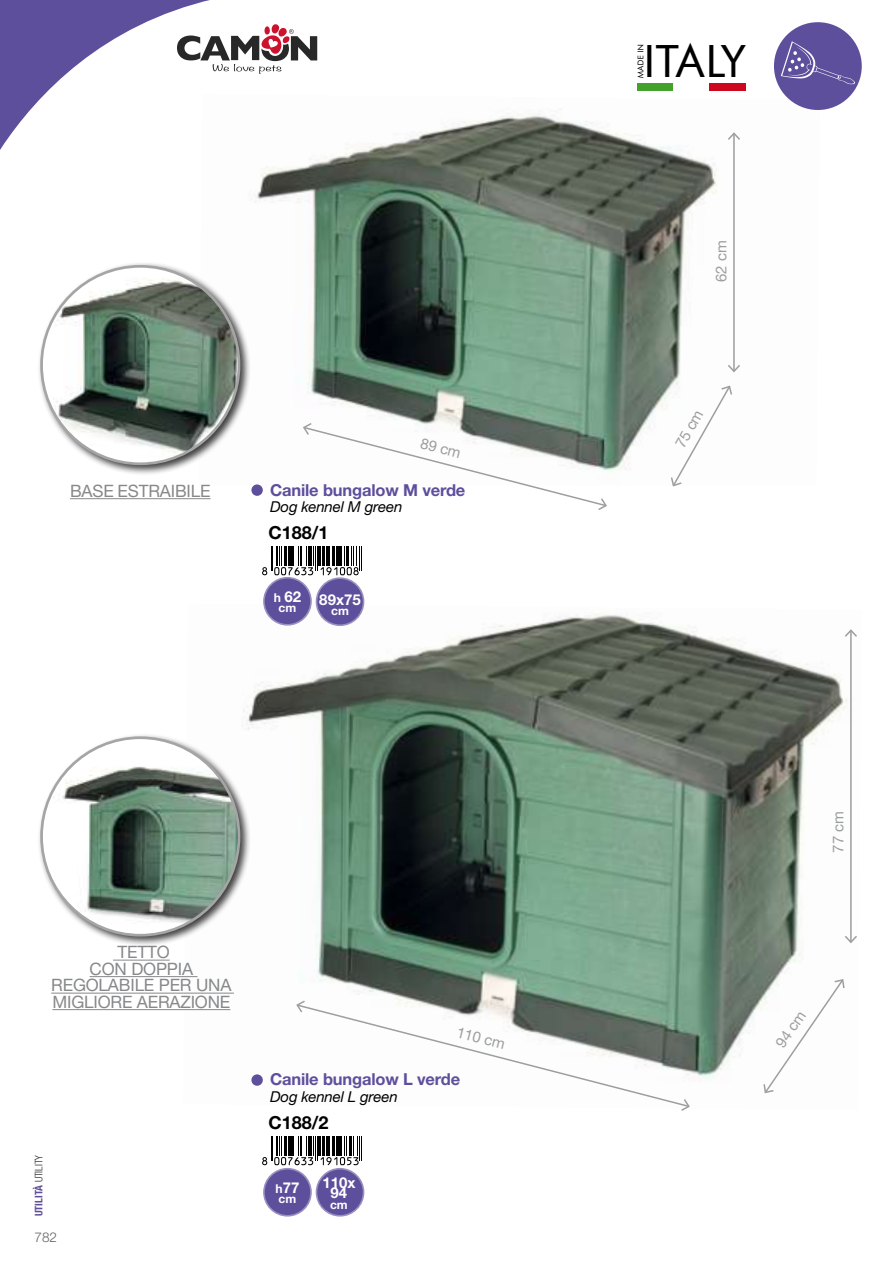
<style>
.page{position:relative;width:893px;height:1263px;background:#fff}
.page>*{position:absolute;margin:0;border:0;box-sizing:border-box;transform-origin:0 0}
.t1{font:48px "Futura SH";letter-spacing:-.005em;color:#000}
.t2{font:700 18px "Helvetica Neue LT Std";color:#000}
.t3{font:17.1px/16.5px "Helvetica Neue LT Std";letter-spacing:-.01em;color:#87888a;text-align:center}
.t4{font:700 16.5px "Helvetica Neue LT Std";letter-spacing:-.01em;color:#5e4f9c}
.t5{font:italic 15px "Helvetica Neue LT Std";letter-spacing:-.01em;color:#000}
.t6{font:15px "Helvetica Neue LT Std";letter-spacing:-.01em;color:#9c9e9f}
.t7{font:700 15px "Helvetica Neue LT Std";color:#fff}
.t8{font:300 13.5px "Helvetica Neue LT Std";color:#616264}
.t9{font:700 12px "Helvetica Neue LT Std";color:#fff}
.t10{font:700 condensed 10.5px "Helvetica Neue LT Std";color:#5e4f98}
.t11{font:8.7px "Futura SH";letter-spacing:.08em;color:#000}
.s1{font-size:12.15px}
.s2{font-weight:300;color:#282829}
</style>
<div class="page">
<img style="left:255px;top:100px;width:556px;height:372px">
<hr style="left:733px;top:133px;width:2px;height:238px;background:#9c9e9f">
<svg style="left:726px;top:131px;width:16px;height:11px"></svg>
<svg style="left:726px;top:363px;width:16px;height:10px"></svg>
<svg style="left:302px;top:422px;width:306px;height:88px"></svg>
<svg style="left:670px;top:384px;width:63px;height:103px"></svg>
<img style="left:183px;top:604px;width:664px;height:482px">
<hr style="left:850px;top:630px;width:2px;height:312px;background:#9c9e9f">
<svg style="left:843px;top:628px;width:14px;height:10px"></svg>
<svg style="left:843px;top:934px;width:14px;height:10px"></svg>
<svg style="left:295px;top:999px;width:396px;height:112px"></svg>
<svg style="left:762px;top:978px;width:84px;height:116px"></svg>
<div style="left:38px;top:262px;width:213px;height:213px;background:#000;opacity:.75"></div>
<img style="left:42px;top:266px;width:197px;height:192px">
<hr style="left:70px;top:498px;width:141px;height:1px;background:#87888a">
<hr style="left:113px;top:960px;width:57px;height:1px;background:#87888a">
<hr style="left:90px;top:976px;width:108px;height:1px;background:#87888a">
<hr style="left:51px;top:993px;width:183px;height:1px;background:#87888a">
<hr style="left:52px;top:1009px;width:178px;height:1px;background:#87888a">
<div style="left:38px;top:734px;width:213px;height:213px;background:#000;opacity:.75"></div>
<img style="left:42px;top:744px;width:197px;height:191px">
<div style="left:637px;top:83px;width:37px;height:7px;background:#44a12b"></div>
<div style="left:710px;top:83px;width:36px;height:7px;background:#cd071e"></div>
<div style="left:316px;top:578px;width:48px;height:47px;background:#5e4f9c;border-radius:50%"></div>
<div style="left:316px;top:577px;width:48px;height:49px;border:2px solid #9a90c0;border-radius:50%"></div>
<div style="left:251px;top:484px;width:12px;height:12px;background:#5e4f9c;border-radius:50%"></div>
<svg style="left:262px;top:546px;width:100px;height:29px"></svg>
<div style="left:264px;top:578px;width:47px;height:47px;background:#5e4f9c;border-radius:50%"></div>
<div style="left:263px;top:577px;width:49px;height:49px;border:2px solid #9a90c0;border-radius:50%"></div>
<div style="left:251px;top:1074px;width:12px;height:12px;background:#5e4f9c;border-radius:50%"></div>
<svg style="left:262px;top:1136px;width:100px;height:29px"></svg>
<div style="left:264px;top:1169px;width:47px;height:47px;background:#5e4f9c;border-radius:50%"></div>
<div style="left:263px;top:1168px;width:49px;height:48px;border:2px solid #9a90c0;border-radius:50%"></div>
<div style="left:316px;top:1169px;width:48px;height:47px;background:#5e4f9c;border-radius:50%"></div>
<div style="left:316px;top:1168px;width:48px;height:48px;border:2px solid #9a90c0;border-radius:50%"></div>
<div style="left:774px;top:22px;width:88px;height:88px;background:#5e4f9c;border-radius:50%"></div>
<svg style="left:0;top:0;width:330px;height:193px"></svg>
<svg style="left:177px;top:23px;width:140px;height:51px"></svg>
<svg style="left:781px;top:41px;width:74px;height:43px"></svg>
<p class="t3" style="left:70px;top:482px;width:142px">BASE ESTRAIBILE</p>
<p class="t6" style="left:423px;top:435px;width:43px;rotate:14deg">89 cm</p>
<p class="t4" style="left:270px;top:479px;width:197px">Canile bungalow M verde</p>
<p class="t5" style="left:270px;top:498px;width:134px">Dog kennel M green</p>
<p class="t2" style="left:269px;top:521px;width:62px">C188/1</p>
<p class="t7" style="left:274px;top:588px;width:29px"><span class="s1">h</span> 62</p>
<p class="t9" style="left:279px;top:601px;width:19px">cm</p>
<p class="t7" style="left:319px;top:590px;width:43px">89x75</p>
<p class="t9" style="left:331px;top:603px;width:19px">cm</p>
<p class="t3" style="left:51px;top:944px;width:182px">TETTO<br>CON DOPPIA<br>REGOLABILE PER UNA<br>MIGLIORE AERAZIONE</p>
<p class="t10" style="left:32px;top:1216px;width:63px;rotate:-90deg">UTILITÀ <span class="s2">UTILITY</span></p>
<p class="t8" style="left:35px;top:1229px;width:24px">782</p>
<p class="t6" style="left:459px;top:1023px;width:51px;rotate:14deg">110 cm</p>
<p class="t4" style="left:270px;top:1069px;width:192px">Canile bungalow L verde</p>
<p class="t5" style="left:270px;top:1087px;width:129px">Dog kennel L green</p>
<p class="t2" style="left:269px;top:1111px;width:62px">C188/2</p>
<p class="t7" style="left:275px;top:1179px;width:25px"><span class="s1">h</span>77</p>
<p class="t9" style="left:279px;top:1192px;width:19px">cm</p>
<p class="t7" style="left:322px;top:1174px;width:35px">110x</p>
<p class="t7" style="left:331px;top:1184px;width:18px">94</p>
<p class="t9" style="left:330px;top:1197px;width:19px">cm</p>
<p class="t11" style="left:636px;top:78px;width:35px;rotate:-90deg">MADE IN</p>
<h1 class="t1" style="left:646px;top:37px;width:101px">ITALY</h1>
<p class="t6" style="left:712px;top:282px;width:43px;rotate:-90deg">62 cm</p>
<p class="t6" style="left:671px;top:442px;width:43px;rotate:-61deg">75 cm</p>
<p class="t6" style="left:829px;top:853px;width:43px;rotate:-90deg">77 cm</p>
<p class="t6" style="left:772px;top:1041px;width:43px;rotate:-55deg">94 cm</p>
</div>
